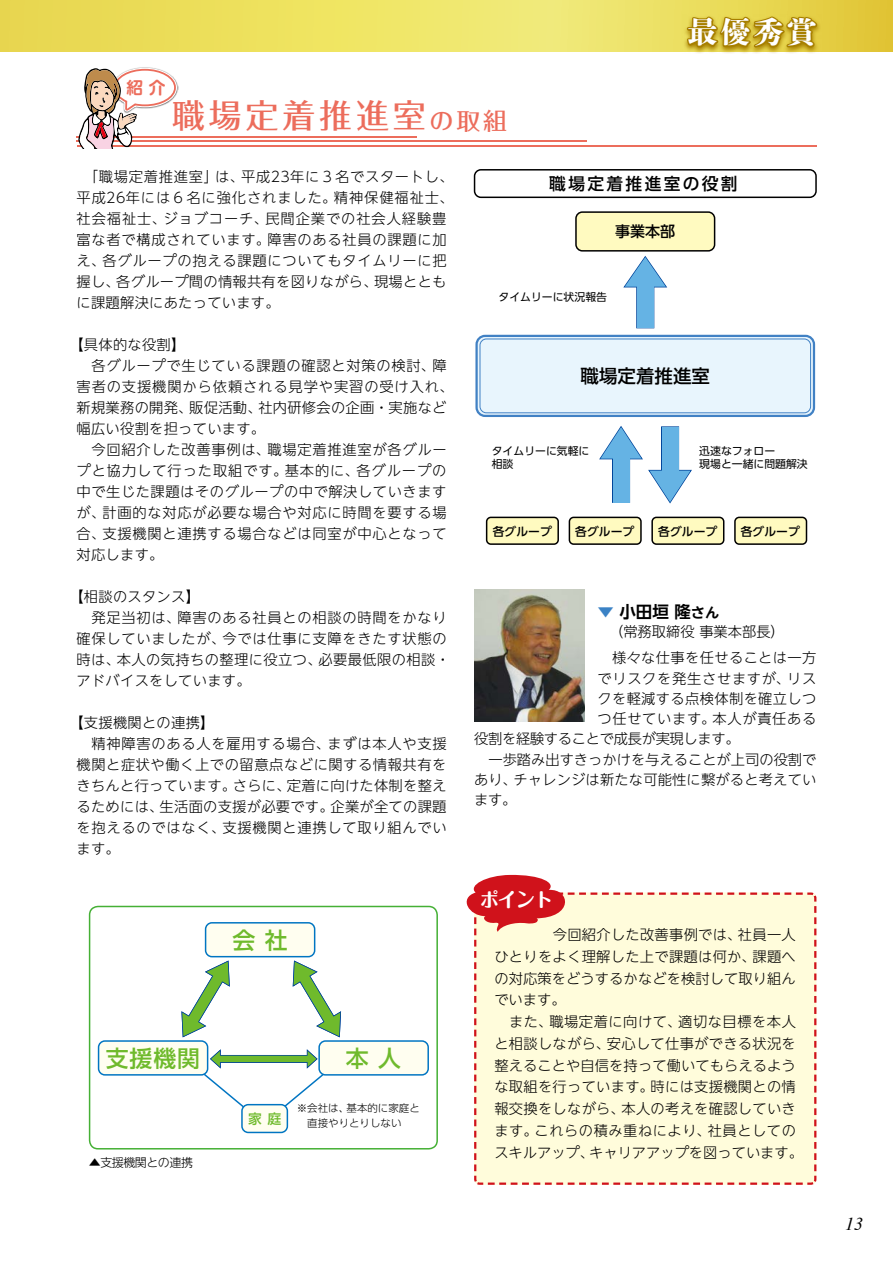
<style>
.page{position:relative;width:893px;height:1263px;background:#fff}
.page>*{position:absolute;margin:0;border:0;box-sizing:border-box;transform-origin:0 0}
.t1{font:500 33px "Folk Pro";letter-spacing:.115em;color:#ec6d5c}
.t2{font:30px "Shuei Shogo M Std H";color:#fff}
.t3{font:500 22.8px "UD Shin Go Pro";color:#6fba2c}
.t4{font:700 19.5px "Maru Fo Pro";color:#fff}
.t5{font:500 18.45px "UD Shin Go Pro";color:#000}
.t6{font:italic 18px "Times";color:#000}
.t7{font:500 16.8px "UD Shin Go Pro";letter-spacing:.14em;color:#000}
.t8{font:700 16.65px "UD Shin M Go Pro De";color:#ec6d5c}
.t9{font:700 16.5px "UD Shin Go NT Pro De";color:#000}
.t10{font:500 15px "UD Shin Go Pro";color:#000}
.t11{font:300 14.25px/21px "UD Shin Go NT Pro";letter-spacing:.035em;color:#000}
.t12{font:300 14.25px "UD Shin Go NT Pro";color:#000}
.t13{font:300 14.25px "UD Shin Go NT Pro";letter-spacing:.015em;color:#000}
.t14{font:300 14.25px "UD Shin Go NT Pro";letter-spacing:-.02em;color:#000}
.t15{font:500 13.8px "UD Shin Go Pro";color:#6fba2c}
.t16{font:300 12px "UD Shin Go NT Pro";letter-spacing:-.04em;color:#000}
.t17{font:500 11.85px "UD Shin Go Pro";color:#000}
.t18{font:10.8px/13.5px "UD Shin Go Pro";color:#000}
.t19{font:300 10.5px/15px "UD Shin Go Pro";color:#000}
.s1{font-size:24px}
.s2{font-family:"UD Shin Go NT Pro";font-weight:500;color:#3b82c5}
.s3{font-size:14.25px}
</style>
<div class="page">
<svg style="left:0;top:0;width:893px;height:51px"></svg>
<svg style="left:682px;top:14px;width:140px;height:40px"></svg>
<svg style="left:683px;top:14px;width:136px;height:36px"></svg>
<svg style="left:474px;top:892px;width:343px;height:293px"></svg>
<svg style="left:466px;top:874px;width:337px;height:299px"></svg>
<img style="left:474px;top:590px;width:111px;height:132px">
<hr style="left:77px;top:145px;width:739px;height:2px;background:#ec6d5c">
<hr style="left:77px;top:140px;width:510px;height:2px;background:#ec6d5c">
<hr style="left:77px;top:136px;width:340px;height:2px;background:#ec6d5c">
<svg style="left:78px;top:67px;width:101px;height:82px"></svg>
<div style="left:477px;top:336px;width:337px;height:80px;background:#e8f5fd;border-radius:9px"></div>
<div style="left:475px;top:335px;width:340px;height:82px;border:2px solid #4181c4;border-radius:9px"></div>
<div style="left:474px;top:169px;width:343px;height:29px;border:2px solid #000;border-radius:6px"></div>
<div style="left:576px;top:212px;width:139px;height:39px;background:#fffac0;border-radius:6px"></div>
<div style="left:575px;top:211px;width:140px;height:41px;border:2px solid #000;border-radius:6px"></div>
<div style="left:569px;top:517px;width:72px;height:27px;background:#fffac0;border-radius:4px"></div>
<div style="left:569px;top:517px;width:73px;height:28px;border:2px solid #000;border-radius:4px"></div>
<div style="left:487px;top:517px;width:71px;height:27px;background:#fffac0;border-radius:4px"></div>
<div style="left:486px;top:517px;width:73px;height:28px;border:2px solid #000;border-radius:4px"></div>
<div style="left:735px;top:517px;width:71px;height:27px;background:#fffac0;border-radius:4px"></div>
<div style="left:734px;top:517px;width:73px;height:28px;border:2px solid #000;border-radius:4px"></div>
<div style="left:652px;top:517px;width:72px;height:27px;background:#fffac0;border-radius:4px"></div>
<div style="left:651px;top:517px;width:73px;height:28px;border:2px solid #000;border-radius:4px"></div>
<div style="left:480px;top:339px;width:331px;height:74px;border:1px solid #4181c4;border-radius:6px"></div>
<div style="left:612px;top:444px;width:18px;height:59px;border:2px solid #00459b"></div>
<div style="left:613px;top:445px;width:16px;height:57px;background:#65b3e4"></div>
<svg style="left:599px;top:426px;width:44px;height:35px"></svg>
<div style="left:637px;top:274px;width:17px;height:54px;background:#65b3e4"></div>
<svg style="left:623px;top:256px;width:45px;height:33px"></svg>
<div style="left:661px;top:426px;width:18px;height:59px;border:2px solid #00459b"></div>
<div style="left:662px;top:427px;width:16px;height:57px;background:#65b3e4"></div>
<svg style="left:648px;top:468px;width:44px;height:36px"></svg>
<div style="left:206px;top:923px;width:109px;height:34px;background:#fffef0;border-radius:6px"></div>
<div style="left:205px;top:922px;width:110px;height:35px;border:1px solid #0075c2;border-radius:6px"></div>
<svg style="left:181px;top:960px;width:49px;height:78px"></svg>
<svg style="left:292px;top:960px;width:50px;height:78px"></svg>
<div style="left:217px;top:1055px;width:95px;height:8px;border:1px solid #00459b"></div>
<div style="left:218px;top:1056px;width:93px;height:6px;background:#6fba2c"></div>
<svg style="left:278px;top:1049px;width:53px;height:63px"></svg>
<svg style="left:197px;top:1049px;width:53px;height:58px"></svg>
<div style="left:319px;top:1041px;width:109px;height:34px;background:#fffef0;border-radius:6px"></div>
<div style="left:318px;top:1040px;width:111px;height:35px;border:1px solid #0075c2;border-radius:6px"></div>
<div style="left:242px;top:1105px;width:45px;height:27px;background:#fffef0;border-radius:6px"></div>
<div style="left:241px;top:1104px;width:47px;height:29px;border:1px solid #0075c2;border-radius:6px"></div>
<div style="left:99px;top:1041px;width:109px;height:34px;background:#fffef0;border-radius:6px"></div>
<div style="left:98px;top:1040px;width:110px;height:35px;border:1px solid #0075c2;border-radius:6px"></div>
<div style="left:89px;top:906px;width:349px;height:243px;border:2px solid #45b035;border-radius:9px"></div>
<p class="t8" style="left:127px;top:74px;width:40px">紹 介</p>
<h1 class="t1" style="left:172px;top:88px;width:337px">職場定着推進室<span class="s1">の取組</span></h1>
<h2 class="t2" style="left:687px;top:11px;width:130px">最優秀賞</h2>
<p class="t11" style="left:77px;top:165px;width:379px">　「職場定着推進室」は、平成23年に３名でスタートし、平成26年には６名に強化されました。精神保健福祉士、社会福祉士、ジョブコーチ、民間企業での社会人経験豊富な者で構成されています。障害のある社員の課題に加え、各グループの抱える課題についてもタイムリーに把握し、各グループ間の情報共有を図りながら、現場とともに課題解決にあたっています。</p>
<p class="t11" style="left:77px;top:333px;width:379px;text-indent:-7px">【具体的な役割】<br>　各グループで生じている課題の確認と対策の検討、障害者の支援機関から依頼される見学や実習の受け入れ、新規業務の開発、販促活動、社内研修会の企画・実施など幅広い役割を担っています。<br>　今回紹介した改善事例は、職場定着推進室が各グループと協力して行った取組です。基本的に、各グループの中で生じた課題はそのグループの中で解決していきますが、計画的な対応が必要な場合や対応に時間を要する場合、支援機関と連携する場合などは同室が中心となって対応します。</p>
<p class="t11" style="left:77px;top:585px;width:375px;text-indent:-7px">【相談のスタンス】<br>　発足当初は、障害のある社員との相談の時間をかなり確保していましたが、今では仕事に支障をきたす状態の時は、本人の気持ちの整理に役立つ、必要最低限の相談・アドバイスをしています。</p>
<p class="t11" style="left:77px;top:711px;width:372px;text-indent:-7px">【支援機関との連携】<br>　精神障害のある人を雇用する場合、まずは本人や支援機関と症状や働く上での留意点などに関する情報共有をきちんと行っています。さらに、定着に向けた体制を整えるためには、生活面の支援が必要です。企業が全ての課題を抱えるのではなく、支援機関と連携して取り組んでいます。</p>
<h3 class="t3" style="left:232px;top:921px;width:57px">会 社</h3>
<h3 class="t3" style="left:106px;top:1040px;width:96px">支援機関</h3>
<p class="t16" style="left:89px;top:1152px;width:106px">▲支援機関との連携</p>
<p class="t15" style="left:248px;top:1108px;width:35px">家 庭</p>
<h3 class="t3" style="left:346px;top:1040px;width:57px">本 人</h3>
<p class="t19" style="left:297px;top:1100px;width:125px">※会社は、基本的に家庭と　直接やりとりしない</p>
<p class="t7" style="left:549px;top:170px;width:190px">職場定着推進室の役割</p>
<p class="t10" style="left:615px;top:219px;width:61px">事業本部</p>
<p class="t18" style="left:498px;top:290px;width:110px">タイムリーに状況報告</p>
<p class="t5" style="left:581px;top:361px;width:131px">職場定着推進室</p>
<p class="t18" style="left:492px;top:443px;width:99px">タイムリーに気軽に相談</p>
<p class="t18" style="left:699px;top:443px;width:110px">迅速なフォロー<br>現場と一緒に問題解決</p>
<p class="t17" style="left:493px;top:522px;width:61px">各グループ</p>
<p class="t17" style="left:575px;top:522px;width:61px">各グループ</p>
<p class="t17" style="left:658px;top:522px;width:61px">各グループ</p>
<p class="t17" style="left:741px;top:522px;width:61px">各グループ</p>
<p class="t9" style="left:597px;top:598px;width:123px"><span class="s2">▼</span> 小田垣 隆<span class="s3">さん</span></p>
<p class="t11" style="left:612px;top:618px;width:206px;line-height:25.5px;text-indent:-15px">　（常務取締役 事業本部長）<br>様々な仕事を任せることは一方</p>
<p class="t11" style="left:597px;top:667px;width:220px">でリスクを発生させますが、リス</p>
<p class="t11" style="left:597px;top:687px;width:220px">クを軽減する点検体制を確立しつ</p>
<p class="t11" style="left:597px;top:708px;width:220px">つ任せています。本人が責任ある</p>
<p class="t14" style="left:474px;top:727px;width:267px">役割を経験することで成長が実現します。</p>
<p class="t12" style="left:474px;top:748px;width:344px">　一歩踏み出すきっかけを与えることが上司の役割で</p>
<p class="t13" style="left:474px;top:768px;width:344px">あり、チャレンジは新たな可能性に繋がると考えてい</p>
<p class="t11" style="left:474px;top:789px;width:44px">ます。</p>
<h3 class="t4" style="left:480px;top:884px;width:75px">ポイント</h3>
<p class="t11" style="left:494px;top:923px;width:310px;line-height:21.8px;text-indent:58px">今回紹介した改善事例では、社員一人ひとりをよく理解した上で課題は何か、課題への対応策をどうするかなどを検討して取り組んでいます。<br>　また、職場定着に向けて、適切な目標を本人と相談しながら、安心して仕事ができる状況を整えることや自信を持って働いてもらえるような取組を行っています。時には支援機関との情報交換をしながら、本人の考えを確認していきます。これらの積み重ねにより、社員としてのスキルアップ、キャリアアップを図っています。</p>
<p class="t6" style="left:845px;top:1208px;width:19px">13</p>
</div>
